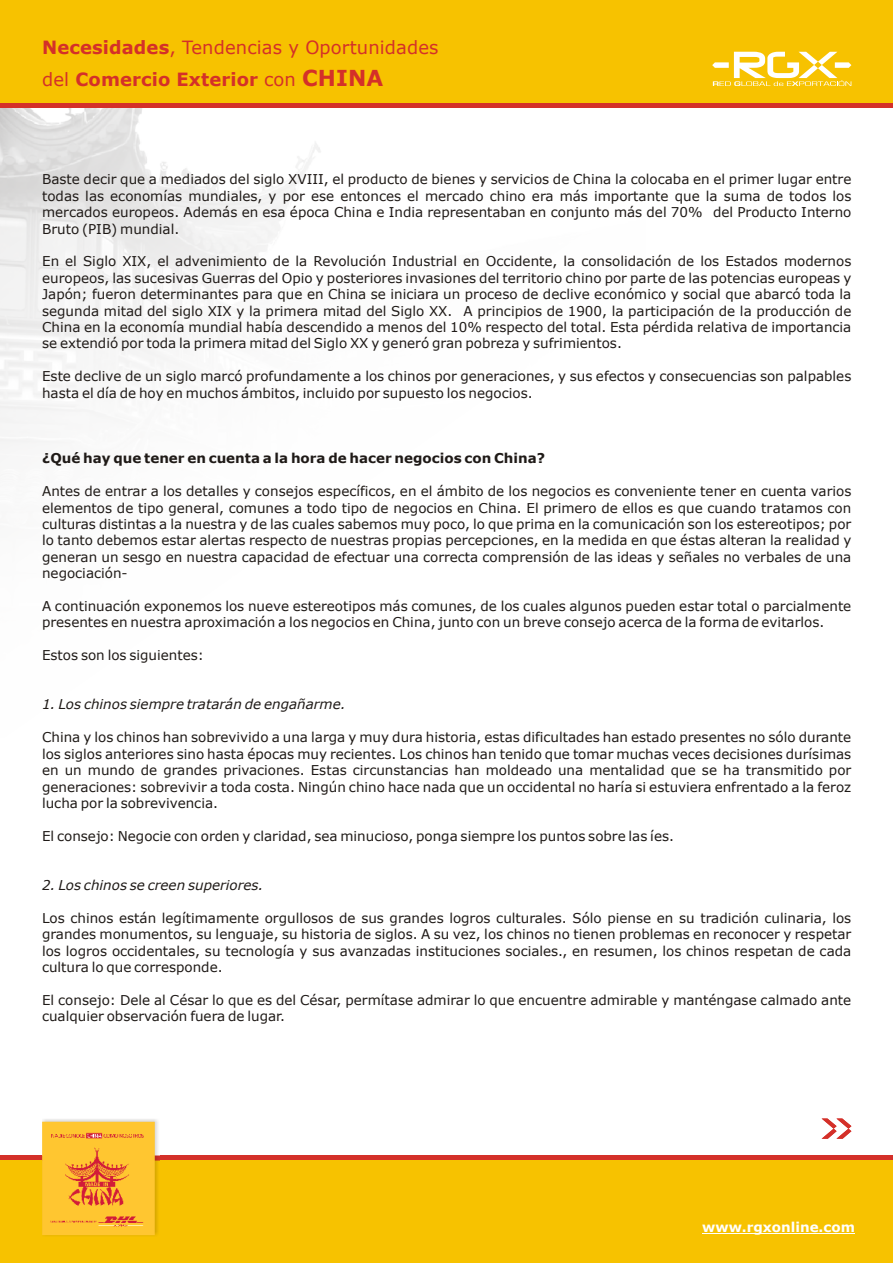
<style>
.page{position:relative;width:893px;height:1263px;background:#fff}
.page>*{position:absolute;margin:0;border:0;box-sizing:border-box;transform-origin:0 0}
.t1{font:18.15px/31.8px "Verdana";letter-spacing:.005em;color:#d43029}
.t2{font:13.5px/16.4px "Verdana";color:#1f1a17;text-align:justify}
.t3{font:italic 13.5px "Verdana";color:#1f1a17}
.t4{font:700 13.5px "Verdana";color:#1f1a17}
.t5{font:700 13.5px "Verdana";color:#fff}
.s1{font-weight:700}
.s2{font-weight:700;font-size:21.9px}
</style>
<div class="page">
<div style="left:0;top:0;width:893px;height:102px;background:#f7c200"></div>
<div style="left:0;top:1159px;width:893px;height:104px;background:#f7c200"></div>
<hr style="left:0;top:1155px;width:893px;height:4px;background:#d43029">
<img style="left:43px;top:1119px;width:117px;height:116px">
<img style="left:42px;top:1122px;width:113px;height:113px">
<div style="left:0;top:103px;width:893px;height:5px;background:#d43029"></div>
<svg style="left:822px;top:1118px;width:29px;height:21px"></svg>
<svg style="left:712px;top:52px;width:139px;height:34px"></svg>
<hr style="left:702px;top:1233px;width:153px;height:1px;background:#fff">
<h1 class="t1" style="left:42px;top:33px;width:398px"><span class="s1">Necesidades</span>, Tendencias y Oportunidades del <span class="s1">Comercio Exterior</span> con <span class="s2">CHINA</span></h1>
<p class="t2" style="left:42px;top:172px;width:811px">Baste decir que a mediados del siglo XVIII, el producto de bienes y servicios de China la colocaba en el primer lugar entre todas las economías mundiales, y por ese entonces el mercado chino era más importante que la suma de todos los mercados europeos. Además en esa época China e India representaban en conjunto más del 70% del Producto Interno Bruto (PIB) mundial.</p>
<p class="t2" style="left:42px;top:254px;width:811px">En el Siglo XIX, el advenimiento de la Revolución Industrial en Occidente, la consolidación de los Estados modernos europeos, las sucesivas Guerras del Opio y posteriores invasiones del territorio chino por parte de las potencias europeas y Japón; fueron determinantes para que en China se iniciara un proceso de declive económico y social que abarcó toda la segunda mitad del siglo XIX y la primera mitad del Siglo XX. A principios de 1900, la participación de la producción de China en la economía mundial había descendido a menos del 10% respecto del total. Esta pérdida relativa de importancia se extendió por toda la primera mitad del Siglo XX y generó gran pobreza y sufrimientos.</p>
<p class="t2" style="left:42px;top:369px;width:811px">Este declive de un siglo marcó profundamente a los chinos por generaciones, y sus efectos y consecuencias son palpables hasta el día de hoy en muchos ámbitos, incluido por supuesto los negocios.</p>
<p class="t4" style="left:42px;top:453px;width:504px">¿Qué hay que tener en cuenta a la hora de hacer negocios con China?</p>
<p class="t2" style="left:42px;top:484px;width:811px">Antes de entrar a los detalles y consejos específicos, en el ámbito de los negocios es conveniente tener en cuenta varios elementos de tipo general, comunes a todo tipo de negocios en China. El primero de ellos es que cuando tratamos con culturas distintas a la nuestra y de las cuales sabemos muy poco, lo que prima en la comunicación son los estereotipos; por lo tanto debemos estar alertas respecto de nuestras propias percepciones, en la medida en que éstas alteran la realidad y generan un sesgo en nuestra capacidad de efectuar una correcta comprensión de las ideas y señales no verbales de una negociación-</p>
<p class="t2" style="left:42px;top:599px;width:811px">A continuación exponemos los nueve estereotipos más comunes, de los cuales algunos pueden estar total o parcialmente presentes en nuestra aproximación a los negocios en China, junto con un breve consejo acerca de la forma de evitarlos.</p>
<p class="t2" style="left:42px;top:648px;width:163px">Estos son los siguientes:</p>
<p class="t3" style="left:42px;top:699px;width:305px">1. Los chinos siempre tratarán de engañarme.</p>
<p class="t2" style="left:42px;top:730px;width:811px">China y los chinos han sobrevivido a una larga y muy dura historia, estas dificultades han estado presentes no sólo durante los siglos anteriores sino hasta épocas muy recientes. Los chinos han tenido que tomar muchas veces decisiones durísimas en un mundo de grandes privaciones. Estas circunstancias han moldeado una mentalidad que se ha transmitido por generaciones: sobrevivir a toda costa. Ningún chino hace nada que un occidental no haría si estuviera enfrentado a la feroz lucha por la sobrevivencia.</p>
<p class="t2" style="left:42px;top:829px;width:633px">El consejo: Negocie con orden y claridad, sea minucioso, ponga siempre los puntos sobre las íes.</p>
<p class="t3" style="left:42px;top:880px;width:223px">2. Los chinos se creen superiores.</p>
<p class="t2" style="left:42px;top:911px;width:811px">Los chinos están legítimamente orgullosos de sus grandes logros culturales. Sólo piense en su tradición culinaria, los grandes monumentos, su lenguaje, su historia de siglos. A su vez, los chinos no tienen problemas en reconocer y respetar los logros occidentales, su tecnología y sus avanzadas instituciones sociales., en resumen, los chinos respetan de cada cultura lo que corresponde.</p>
<p class="t2" style="left:42px;top:993px;width:811px">El consejo: Dele al César lo que es del César, permítase admirar lo que encuentre admirable y manténgase calmado ante cualquier observación fuera de lugar.</p>
<p class="t5" style="left:702px;top:1222px;width:154px">www.rgxonline.com</p>
</div>
